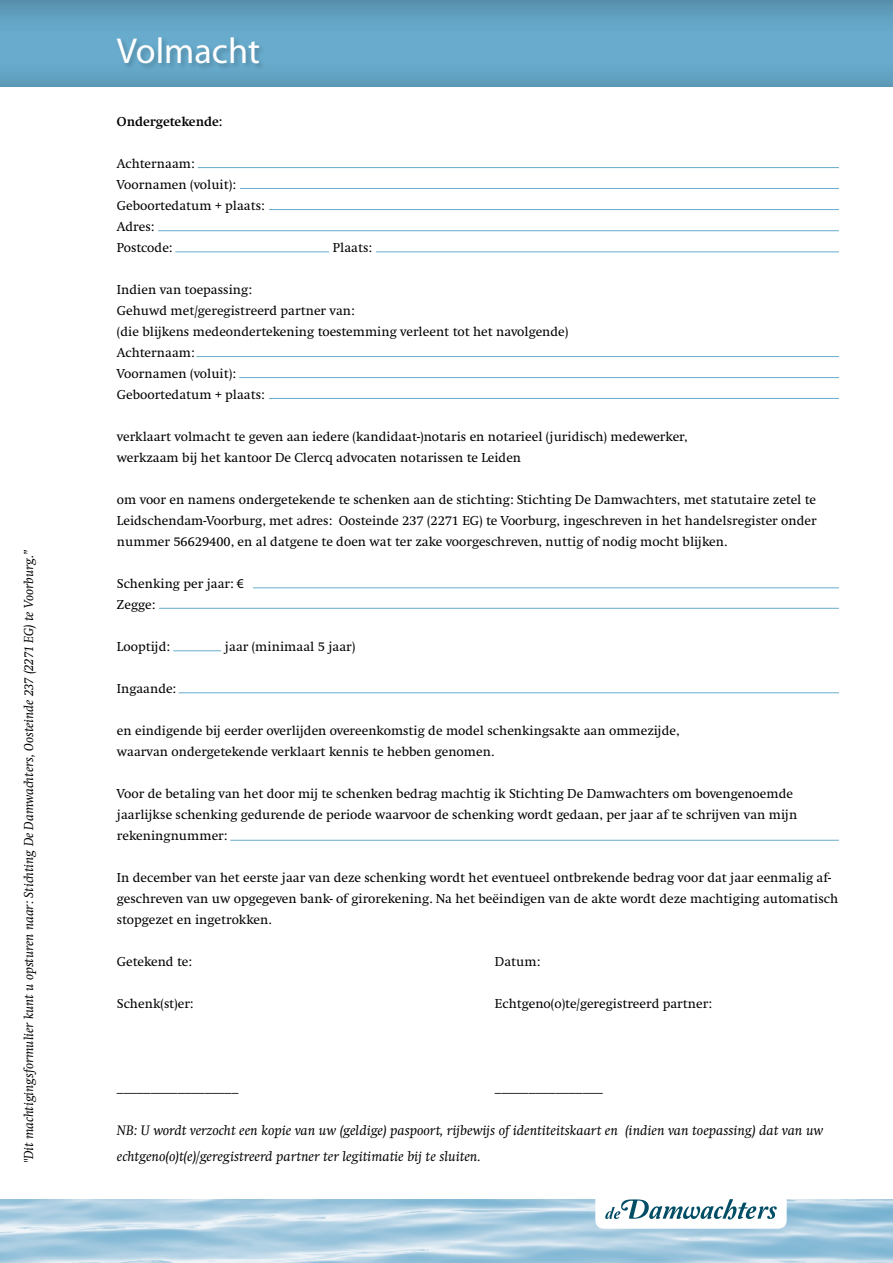
<style>
.page{position:relative;width:893px;height:1263px;background:#fff}
.page>*{position:absolute;margin:0;border:0;box-sizing:border-box;transform-origin:0 0}
.t1{font:36.15px "Myriad Pro";color:#fff}
.t2{font:italic 14.25px/25.5px "Swift EF";color:#000}
.t3{font:13.5px/21px "Swift EF";color:#000}
.t4{font:italic 13.5px "Swift EF";color:#000}
.t5{font:700 13.5px "Swift EF";color:#000}
.s1{font-family:"Myriad Pro"}
</style>
<div class="page">
<div style="left:0;top:0;width:893px;height:89px;background:#000;opacity:.4"></div>
<div style="left:116px;top:36px;width:151px;height:35px;background:#000;opacity:.2"></div>
<hr style="left:198px;top:167px;width:641px;height:1px;background:#68abcc">
<hr style="left:240px;top:188px;width:599px;height:1px;background:#68abcc">
<hr style="left:269px;top:209px;width:570px;height:1px;background:#68abcc">
<hr style="left:158px;top:230px;width:681px;height:1px;background:#68abcc">
<hr style="left:376px;top:252px;width:463px;height:1px;background:#68abcc">
<hr style="left:175px;top:252px;width:154px;height:1px;background:#68abcc">
<hr style="left:196px;top:356px;width:643px;height:1px;background:#68abcc">
<hr style="left:239px;top:377px;width:600px;height:1px;background:#68abcc">
<hr style="left:269px;top:398px;width:570px;height:1px;background:#68abcc">
<hr style="left:253px;top:588px;width:586px;height:1px;background:#68abcc">
<hr style="left:159px;top:608px;width:680px;height:1px;background:#68abcc">
<hr style="left:173px;top:650px;width:48px;height:1px;background:#68abcc">
<hr style="left:179px;top:692px;width:660px;height:1px;background:#68abcc">
<hr style="left:230px;top:840px;width:609px;height:1px;background:#68abcc">
<svg style="left:605px;top:1199px;width:172px;height:20px"></svg>
<p class="t4" style="left:21px;top:1163px;width:615px;rotate:-90deg">"Dit machtigingsformulier kunt u opsturen naar: Stichting De Damwachters, Oosteinde 237 (2271 EG) te Voorburg.”</p>
<h1 class="t1" style="left:117px;top:28px;width:145px">Volmacht</h1>
<p class="t5" style="left:117px;top:114px;width:107px">Ondergetekende:</p>
<p class="t3" style="left:117px;top:153px;width:149px">Achternaam:<br>Voornamen (voluit):<br>Geboortedatum + plaats:<br>Adres:<br>Postcode:</p>
<p class="t3" style="left:333px;top:237px;width:40px">Plaats:</p>
<p class="t3" style="left:117px;top:279px;width:453px">Indien van toepassing:<br>Gehuwd met/geregistreerd partner van:<br>(die blijkens medeondertekening toestemming verleent tot het navolgende)<br>Achternaam:<br>Voornamen (voluit):<br>Geboortedatum + plaats:</p>
<p class="t3" style="left:117px;top:426px;width:572px">verklaart volmacht te geven aan iedere (kandidaat-)notaris en notarieel (juridisch) medewerker, werkzaam bij het kantoor De Clercq advocaten notarissen te Leiden</p>
<p class="t3" style="left:117px;top:489px;width:701px;text-align:justify">om voor en namens ondergetekende te schenken aan de stichting: Stichting De Damwachters, met statutaire zetel te Leidschendam-Voorburg, met adres: Oosteinde 237 (2271 EG) te Voorburg, ingeschreven in het handelsregister onder nummer 56629400, en al datgene te doen wat ter zake voorgeschreven, nuttig of nodig mocht blijken.</p>
<p class="t3" style="left:117px;top:573px;width:128px">Schenking per jaar: <span class="s1">€<br></span>Zegge:</p>
<p class="t3" style="left:117px;top:636px;width:54px">Looptijd:</p>
<p class="t3" style="left:225px;top:636px;width:132px">jaar (minimaal 5 jaar)</p>
<p class="t3" style="left:117px;top:678px;width:61px">Ingaande:</p>
<p class="t3" style="left:117px;top:720px;width:564px">en eindigende bij eerder overlijden overeenkomstig de model schenkingsakte aan ommezijde, waarvan ondergetekende verklaart kennis te hebben genomen.</p>
<p class="t3" style="left:117px;top:783px;width:682px">Voor de betaling van het door mij te schenken bedrag machtig ik Stichting De Damwachters om bovengenoemde jaarlijkse schenking gedurende de periode waarvoor de schenking wordt gedaan, per jaar af te schrijven van mijn rekeningnummer:</p>
<p class="t3" style="left:117px;top:867px;width:723px">In december van het eerste jaar van deze schenking wordt het eventueel ontbrekende bedrag voor dat jaar eenmalig af&shy;geschreven van uw opgegeven bank- of girorekening. Na het beëindigen van de akte wordt deze machtiging automatisch stopgezet en ingetrokken.</p>
<p class="t3" style="left:117px;top:951px;width:76px">Getekend te:</p>
<p class="t3" style="left:495px;top:951px;width:47px">Datum:</p>
<p class="t3" style="left:117px;top:993px;width:78px">Schenk(st)er:</p>
<p class="t3" style="left:495px;top:993px;width:218px">Echtgeno(o)te/geregistreerd partner:</p>
<p class="t3" style="left:117px;top:1077px;width:123px">__________________</p>
<p class="t3" style="left:495px;top:1077px;width:109px">________________</p>
<p class="t2" style="left:117px;top:1118px;width:708px">NB: U wordt verzocht een kopie van uw (geldige) paspoort, rijbewijs of identiteitskaart en (indien van toepassing) dat van uw echtgeno(o)t(e)/geregistreerd partner ter legitimatie bij te sluiten.</p>
</div>
